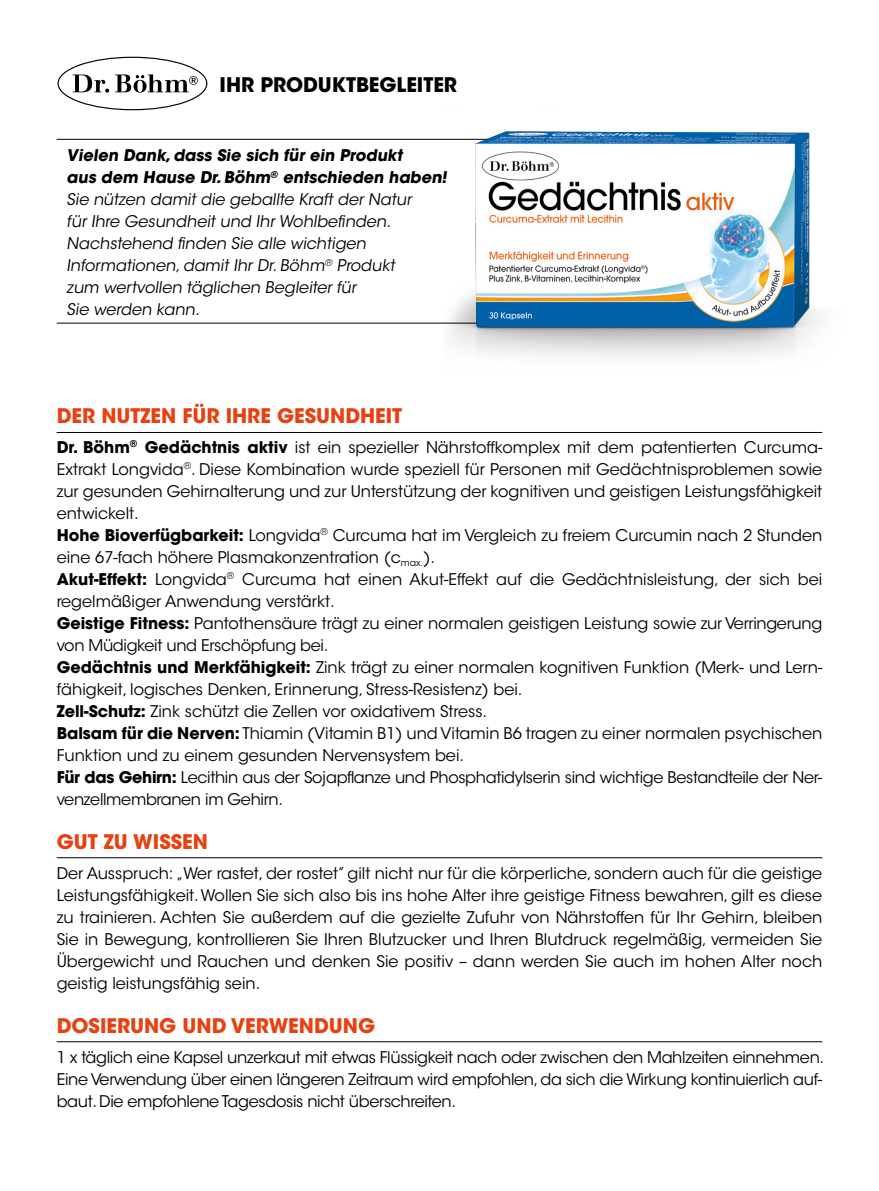
<style>
.page{position:relative;width:879px;height:1191px;background:#fff}
.page>*{position:absolute;margin:0;border:0;box-sizing:border-box;transform-origin:0 0}
.t1{font:700 20px "ITC Avant Garde Std";color:#e74011}
.t2{font:700 20px "ITC Avant Garde Std";color:#000}
.t3{font:16px/22px "ITC Avant Garde Std";color:#000}
.t4{font:16px/22px "ITC Avant Garde Std";letter-spacing:-.02em;color:#000}
.s1{font-weight:700}
</style>
<div class="page">
<hr style="left:57px;top:139px;width:493px;height:1px;background:#000">
<hr style="left:57px;top:323px;width:652px;height:1px;background:#000">
<img style="left:443px;top:131px;width:378px;height:226px">
<svg style="left:58px;top:57px;width:149px;height:53px"></svg>
<hr style="left:57px;top:432px;width:765px;height:1px;background:#000">
<hr style="left:57px;top:857px;width:765px;height:1px;background:#000">
<hr style="left:57px;top:1041px;width:765px;height:1px;background:#000">
<p class="t2" style="left:220px;top:72px;width:239px">IHR PRODUKTBEGLEITER</p>
<p class="t3" style="left:67px;top:144px;width:384px"><span class="s1">Vielen Dank,dass Sie sich für ein Produkt<br>aus dem Hause Dr.Böhm</span><sup>®</sup> <span class="s1">entschieden haben!<br></span>Sie nützen damit die geballte Kraft der Natur<br>für Ihre Gesundheit und Ihr Wohlbefinden.<br>Nachstehend finden Sie alle wichtigen Informationen,damit Ihr Dr.Böhm<sup>®</sup> Produkt<br>zum wertvollen täglichen Begleiter für<br>Sie werden kann.</p>
<p class="t1" style="left:57px;top:402px;width:347px">DER NUTZEN FÜR IHRE GESUNDHEIT</p>
<p class="t3" style="left:57px;top:436px;width:767px"><span class="s1">Dr. Böhm</span><sup>®</sup> <span class="s1">Gedächtnis aktiv</span> ist ein spezieller Nährstoffkomplex mit dem patentierten Curcuma-Extrakt Longvida<sup>®</sup>. Diese Kombination wurde speziell für Personen mit Gedächtnisproblemen sowie zur gesunden Gehirnalterung und zur Unterstützung der kognitiven und geistigen Leistungsfähigkeit entwickelt.<br><span class="s1">Hohe Bioverfügbarkeit:</span> Longvida<sup>®</sup> Curcuma hat im Vergleich zu freiem Curcumin nach 2 Stunden eine 67-fach höhere Plasmakonzentration (c<sub>max.</sub>).<br><span class="s1">Akut-Effekt:</span> Longvida<sup>®</sup> Curcuma hat einen Akut-Effekt auf die Gedächtnisleistung, der sich bei regelmäßiger Anwendung verstärkt.<br><span class="s1">Geistige Fitness:</span> Pantothensäure trägt zu einer normalen geistigen Leistung sowie zur Verringerung von Müdigkeit und Erschöpfung bei.<br><span class="s1">Gedächtnis und Merkfähigkeit:</span> Zink trägt zu einer normalen kognitiven Funktion (Merk- und Lern&shy;fähigkeit, logisches Denken, Erinnerung, Stress-Resistenz) bei.<br><span class="s1">Zell-Schutz:</span> Zink schützt die Zellen vor oxidativem Stress.<br><span class="s1">Balsam für die Nerven:</span> Thiamin (Vitamin B1) und Vitamin B6 tragen zu einer normalen psychischen Funktion und zu einem gesunden Nervensystem bei.<br><span class="s1">Für das Gehirn:</span> Lecithin aus der Sojapflanze und Phosphatidylserin sind wichtige Bestandteile der Ner&shy;venzellmembranen im Gehirn.</p>
<p class="t1" style="left:57px;top:828px;width:153px">GUT ZU WISSEN</p>
<p class="t3" style="left:57px;top:862px;width:767px;text-align:justify">Der Ausspruch: „Wer rastet, der rostet” gilt nicht nur für die körperliche, sondern auch für die geistige Leistungsfähigkeit. Wollen Sie sich also bis ins hohe Alter ihre geistige Fitness bewahren, gilt es diese zu trainieren. Achten Sie außerdem auf die gezielte Zufuhr von Nährstoffen für Ihr Gehirn, bleiben Sie in Bewegung, kontrollieren Sie Ihren Blutzucker und Ihren Blutdruck regelmäßig, vermeiden Sie Übergewicht und Rauchen und denken Sie positiv – dann werden Sie auch im hohen Alter noch geistig leistungsfähig sein.</p>
<p class="t1" style="left:57px;top:1012px;width:320px">DOSIERUNG UND VERWENDUNG</p>
<p class="t4" style="left:57px;top:1046px;width:769px">1 x täglich eine Kapsel unzerkaut mit etwas Flüssigkeit nach oder zwischen den Mahlzeiten einnehmen.<br>Eine Verwendung über einen längeren Zeitraum wird empfohlen, da sich die Wirkung kontinuierlich auf&shy;baut. Die empfohlene Tagesdosis nicht überschreiten.</p>
</div>
